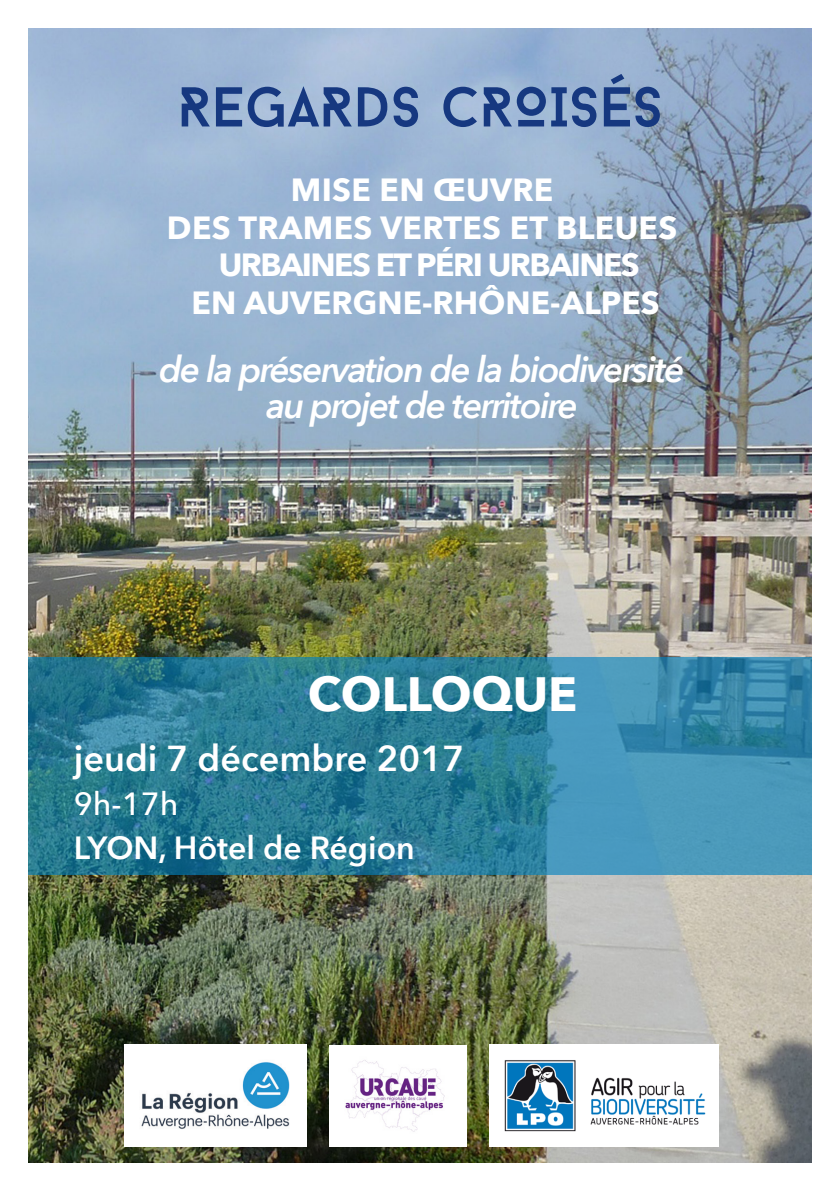
<style>
.page{position:relative;width:840px;height:1191px;background:#fff}
.page>*{position:absolute;margin:0;border:0;box-sizing:border-box;transform-origin:0 0}
.GRAND_TITRE{font:56px "Baron Neue";color:#163880}
.SousTitre_-_Parties{font:700 48px "Avenir Next";color:#fff}
.GRAND_TITRE-2{font:italic 600 36px "Avenir Next";letter-spacing:-.05em;color:#fff}
.GRAND_TITRE-3{font:600 36px "Avenir Next";color:#fff}
.GRAND_TITRE-4{font:700 32px "Avenir Next";color:#fff}
.GRAND_TITRE-5{font:700 32px "Avenir Next";letter-spacing:-.05em;color:#fff}
.GRAND_TITRE-6{font:600 32px "Avenir Next";color:#fff}
.GRAND_TITRE-7{font:500 32px "Avenir Next";color:#fff}
</style>
<div class="page">
<img style="left:28px;top:28px;width:783px;height:1134px">
<svg style="left:28px;top:657px;width:783px;height:217px;background:#30829d"></svg>
<img style="left:329px;top:1045px;width:137px;height:101px">
<img style="left:124px;top:1044px;width:182px;height:102px">
<img style="left:488px;top:1044px;width:230px;height:102px">
<p class="GRAND_TITRE" style="left:177px;top:72px;width:487px">REGARDS CROISÉS</p>
<p class="GRAND_TITRE-4" style="left:291px;top:162px;width:264px">MISE EN ŒUVRE</p>
<p class="GRAND_TITRE-4" style="left:167px;top:200px;width:511px">DES TRAMES VERTES ET BLEUES</p>
<p class="GRAND_TITRE-5" style="left:219px;top:237px;width:422px">URBAINES ET PÉRI URBAINES</p>
<p class="GRAND_TITRE-4" style="left:191px;top:275px;width:469px">EN AUVERGNE-RHÔNE-ALPES</p>
<p class="GRAND_TITRE-2" style="left:159px;top:338px;width:527px">de la préservation de la biodiversité</p>
<p class="GRAND_TITRE-2" style="left:266px;top:375px;width:313px">au projet de territoire</p>
<p class="SousTitre_-_Parties" style="left:308px;top:653px;width:271px">COLLOQUE</p>
<p class="GRAND_TITRE-3" style="left:74px;top:727px;width:392px">jeudi 7 décembre 2017</p>
<p class="GRAND_TITRE-7" style="left:74px;top:776px;width:106px">9h-17h</p>
<p class="GRAND_TITRE-6" style="left:74px;top:820px;width:342px">LYON, Hôtel de Région</p>
</div>
